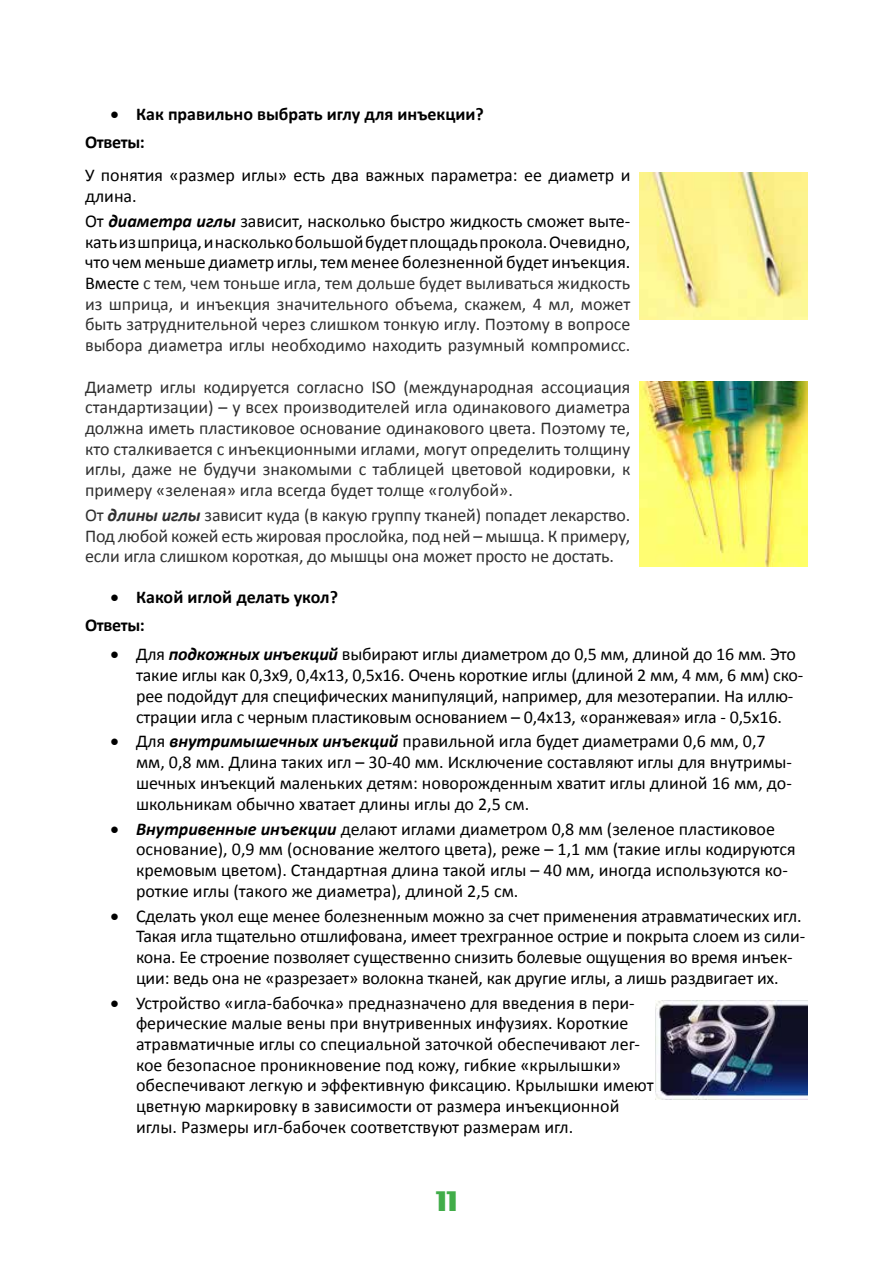
<style>
.page{position:relative;width:893px;height:1263px;background:#fff}
.page>*{position:absolute;margin:0;border:0;box-sizing:border-box;transform-origin:0 0}
.t1{font:31.5px "Binner Di";color:#41ad49}
.t2{font:18px/20.7px "Calibri";color:#000}
.t3{font:18px/20.7px "Calibri";letter-spacing:-.005em;color:#303030;text-align:justify}
.t4{font:700 18px/28px "Calibri";color:#000}
.s1{color:#000}
.s2{font-weight:700;font-style:italic;color:#000}
.s3{font-weight:700;font-style:italic}
</style>
<div class="page">
<img style="left:639px;top:172px;width:169px;height:148px">
<img style="left:639px;top:382px;width:169px;height:185px">
<img style="left:656px;top:1000px;width:152px;height:99px">
<p class="t4" style="left:85px;top:100px;width:400px;text-indent:26px">• Как правильно выбрать иглу для инъекции?<br>Ответы:</p>
<p class="t2" style="left:85px;top:165px;width:547px">У понятия «размер иглы» есть два важных параметра: ее диаметр и длина.</p>
<p class="t3" style="left:85px;top:211px;width:547px"><span class="s1">От</span> <span class="s2">диаметра иглы</span> <span class="s1">зависит, насколько быстро жидкость сможет выте&shy;кать из шприца, и насколько большой будет площадь прокола. Очевидно, что чем меньше диаметр иглы, тем менее болезненной будет инъекция.<br>Вместе</span> с тем, чем тоньше игла, тем дольше будет выливаться жидкость из шприца, и инъекция значительного объема, скажем, 4 мл, может быть затруднительной через слишком тонкую иглу. Поэтому в вопросе выбора диаметра иглы необходимо находить разумный компромисс.</p>
<p class="t3" style="left:85px;top:376px;width:547px">Диаметр иглы кодируется согласно ISO (международная ассоциация стандартизации) – у всех производителей игла одинакового диаметра должна иметь пластиковое основание одинакового цвета. Поэтому те, кто сталкивается с инъекционными иглами, могут определить толщину иглы, даже не будучи знакомыми с таблицей цветовой кодировки, к примеру «зеленая» игла всегда будет толще «голубой».</p>
<p class="t3" style="left:85px;top:505px;width:547px">От <span class="s3">длины иглы</span> зависит куда (в какую группу тканей) попадет лекарство.<br>Под любой кожей есть жировая прослойка, под ней – мышца. К примеру, если игла слишком короткая, до мышцы она может просто не достать.</p>
<p class="t4" style="left:85px;top:583px;width:254px;text-indent:26px">• Какой иглой делать укол?<br>Ответы:</p>
<p class="t2" style="left:136px;top:644px;width:669px;text-indent:-26px">• Для <span class="s3">подкожных инъекций</span> выбирают иглы диаметром до 0,5 мм, длиной до 16 мм. Это такие иглы как 0,3х9, 0,4х13, 0,5х16. Очень короткие иглы (длиной 2 мм, 4 мм, 6 мм) ско&shy;рее подойдут для специфических манипуляций, например, для мезотерапии. На иллю&shy;страции игла с черным пластиковым основанием – 0,4х13, «оранжевая» игла - 0,5х16.</p>
<p class="t2" style="left:136px;top:731px;width:657px;text-indent:-26px">• Для <span class="s3">внутримышечных инъекций</span> правильной игла будет диаметрами 0,6 мм, 0,7 мм, 0,8 мм. Длина таких игл – 30-40 мм. Исключение составляют иглы для внутримы&shy;шечных инъекций маленьких детям: новорожденным хватит иглы длиной 16 мм, до&shy;школьникам обычно хватает длины иглы до 2,5 см.</p>
<p class="t2" style="left:136px;top:818px;width:661px;text-indent:-26px">• <span class="s3">Внутривенные инъекции</span> делают иглами диаметром 0,8 мм (зеленое пластиковое основание), 0,9 мм (основание желтого цвета), реже – 1,1 мм (такие иглы кодируются кремовым цветом). Стандартная длина такой иглы – 40 мм, иногда используются ко&shy;роткие иглы (такого же диаметра), длиной 2,5 см.</p>
<p class="t2" style="left:136px;top:905px;width:671px;text-indent:-26px">• Сделать укол еще менее болезненным можно за счет применения атравматических игл.<br>Такая игла тщательно отшлифована, имеет трехгранное острие и покрыта слоем из сили&shy;кона. Ее строение позволяет существенно снизить болевые ощущения во время инъек&shy;ции: ведь она не «разрезает» волокна тканей, как другие иглы, а лишь раздвигает их.</p>
<p class="t2" style="left:136px;top:992px;width:519px;text-indent:-26px">• Устройство «игла-бабочка» предназначено для введения в пери&shy;ферические малые вены при внутривенных инфузиях. Короткие атравматичные иглы со специальной заточкой обеспечивают лег&shy;кое безопасное проникновение под кожу, гибкие «крылышки» обеспечивают легкую и эффективную фиксацию. Крылышки имеют цветную маркировку в зависимости от размера инъекционной иглы. Размеры игл-бабочек соответствуют размерам игл.</p>
<h1 class="t1" style="left:436px;top:1183px;width:23px">11</h1>
</div>
